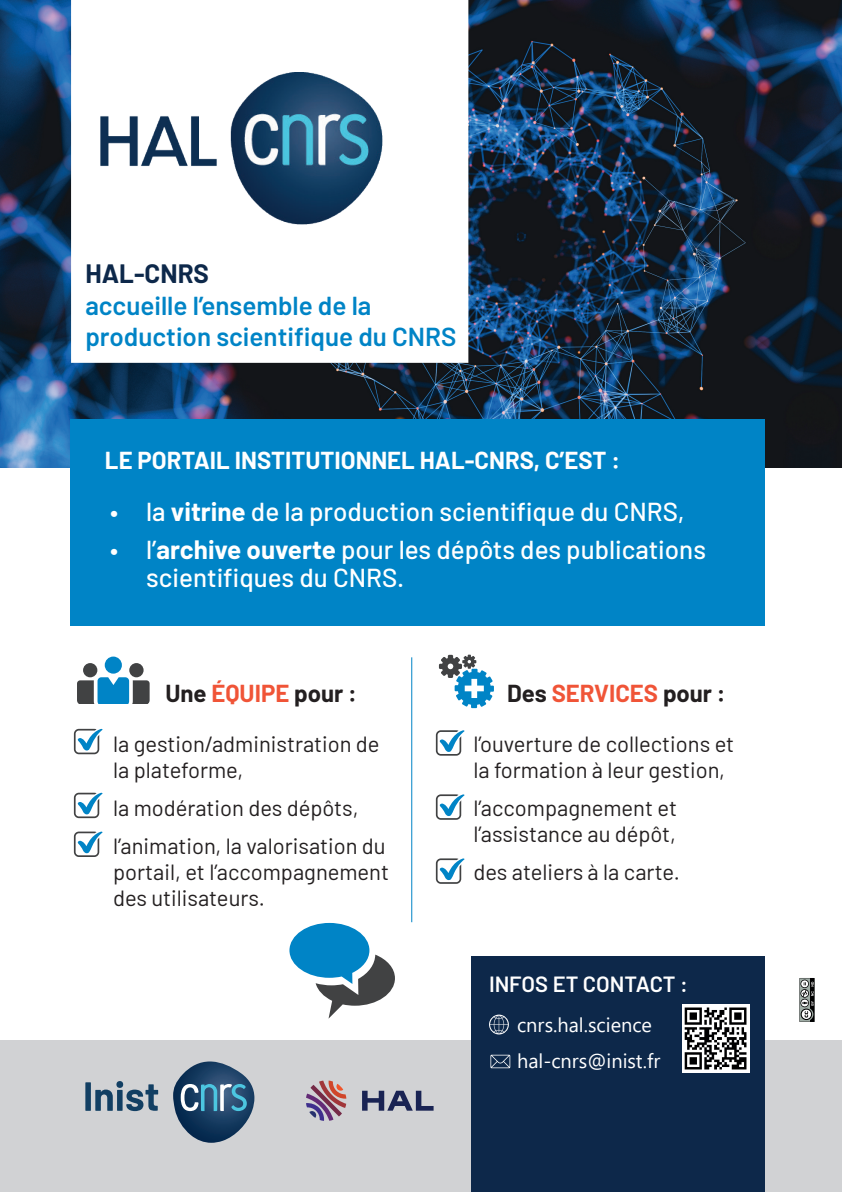
<style>
.page{position:relative;width:842px;height:1192px;background:#fff}
.page>*{position:absolute;margin:0;border:0;box-sizing:border-box;transform-origin:0 0}
.t1{font:500 25.95px/27.9px "Barlow";color:#fff}
.t2{font:600 25.95px/31.1px "Barlow";color:#0084c6}
.t3{font:700 25.95px "Barlow";color:#0d284a}
.t4{font:700 23.95px "Barlow";color:#fff}
.t5{font:700 23.95px "Barlow";color:#231f20}
.t6{font:21.95px/26.4px "Barlow";color:#231f20}
.t7{font:600 21.95px "Barlow";color:#fff}
.t8{font:19.95px/36px "Segoe UI";color:#fff}
.s1{font-weight:700}
.s2{color:#f05437}
</style>
<div class="page">
<img style="left:0;top:0;width:842px;height:468px">
<div style="left:0;top:1040px;width:842px;height:152px;background:#d1d2d4"></div>
<div style="left:70px;top:419px;width:694px;height:207px;background:#0084c6"></div>
<svg style="left:71px;top:0;width:397px;height:363px"></svg>
<div style="left:85px;top:1082px;width:6px;height:29px;background:#123f63"></div>
<svg style="left:95px;top:1081px;width:63px;height:30px"></svg>
<svg style="left:173px;top:1061px;width:81px;height:82px"></svg>
<img style="left:101px;top:72px;width:282px;height:152px">
<div style="left:471px;top:957px;width:293px;height:235px;background:#0d284a"></div>
<hr style="left:411px;top:657px;width:1px;height:265px;background:#0084c6">
<div style="left:105px;top:657px;width:17px;height:17px;background:#0084c6;border-radius:50%"></div>
<div style="left:129px;top:663px;width:15px;height:14px;background:#414243;border-radius:50%"></div>
<div style="left:83px;top:663px;width:14px;height:14px;background:#414243;border-radius:50%"></div>
<svg style="left:77px;top:677px;width:73px;height:27px;background:#4c819c"></svg>
<svg style="left:436px;top:730px;width:28px;height:26px"></svg>
<svg style="left:436px;top:794px;width:28px;height:26px"></svg>
<svg style="left:436px;top:858px;width:28px;height:26px"></svg>
<svg style="left:439px;top:655px;width:55px;height:53px"></svg>
<svg style="left:74px;top:729px;width:28px;height:25px"></svg>
<svg style="left:74px;top:793px;width:28px;height:25px"></svg>
<svg style="left:74px;top:832px;width:28px;height:25px"></svg>
<svg style="left:289px;top:923px;width:106px;height:96px"></svg>
<svg style="left:489px;top:1015px;width:20px;height:19px"></svg>
<svg style="left:490px;top:1055px;width:20px;height:13px"></svg>
<img style="left:682px;top:1004px;width:68px;height:69px">
<svg style="left:306px;top:1081px;width:40px;height:40px"></svg>
<svg style="left:362px;top:1091px;width:72px;height:20px"></svg>
<svg style="left:799px;top:978px;width:16px;height:44px"></svg>
<p class="t3" style="left:85px;top:255px;width:125px">HAL-CNRS</p>
<p class="t2" style="left:85px;top:288px;width:373px">accueille l’ensemble de la production scientifique du CNRS</p>
<p class="t4" style="left:105px;top:443px;width:517px">LE PORTAIL INSTITUTIONNEL HAL-CNRS, C’EST :</p>
<p class="t1" style="left:110px;top:495px;width:576px">• la <span class="s1">vitrine</span> de la production scientifique du CNRS,</p>
<p class="t1" style="left:146px;top:533px;width:561px;text-indent:-36px">• l’<span class="s1">archive ouverte</span> pour les dépôts des publications scientifiques du CNRS.</p>
<p class="t5" style="left:165px;top:676px;width:193px">Une <span class="s2">ÉQUIPE</span> pour :</p>
<p class="t6" style="left:113px;top:729px;width:268px">la gestion/administration de la plateforme,</p>
<p class="t6" style="left:113px;top:787px;width:274px;line-height:37.7px">la modération des dépôts, l’animation, la valorisation du</p>
<p class="t6" style="left:113px;top:857px;width:277px">portail, et l’accompagnement des utilisateurs.</p>
<p class="t5" style="left:507px;top:676px;width:220px">Des <span class="s2">SERVICES</span> pour :</p>
<p class="t6" style="left:473px;top:729px;width:262px">l’ouverture de collections et la formation à leur gestion,</p>
<p class="t6" style="left:473px;top:793px;width:205px">l’accompagnement et l’assistance au dépôt,</p>
<p class="t6" style="left:473px;top:857px;width:208px">des ateliers à la carte.</p>
<p class="t7" style="left:489px;top:967px;width:200px">INFOS ET CONTACT :</p>
<p class="t8" style="left:517px;top:1007px;width:145px">cnrs.hal.science hal-cnrs@inist.fr</p>
</div>
